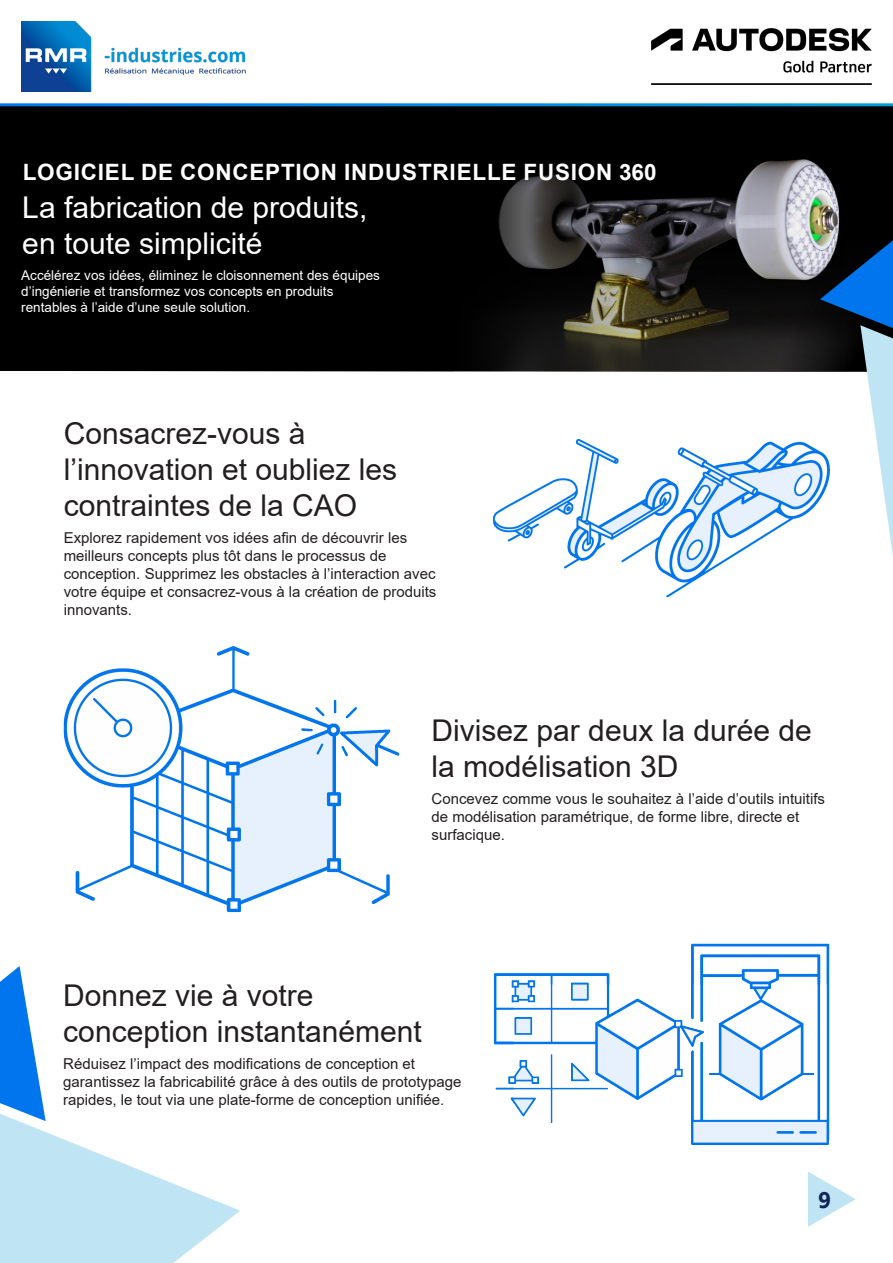
<style>
.page{position:relative;width:893px;height:1263px;background:#fff}
.page>*{position:absolute;margin:0;border:0;box-sizing:border-box;transform-origin:0 0}
.t1{font:30px/36px "Arial";color:#231f20}
.t2{font:30px/36px "Arial";color:#fff}
.t3{font:700 22.5px "Arial";letter-spacing:.035em;color:#fff}
.t4{font:700 22.5px "Ebrima";color:#122558}
.t5{font:15px/18px "Arial";color:#231f20}
.t6{font:13.5px/16.2px "Arial";color:#fff}
</style>
<div class="page">
<img style="left:652px;top:28px;width:220px;height:56px">
<img style="left:21px;top:21px;width:225px;height:70px">
<img style="left:494px;top:944px;width:336px;height:201px">
<img style="left:494px;top:439px;width:326px;height:158px">
<img style="left:64px;top:646px;width:336px;height:266px">
<div style="left:0;top:105px;width:893px;height:266px;background:#000"></div>
<img style="left:64px;top:106px;width:829px;height:265px">
<svg style="left:0;top:966px;width:240px;height:297px"></svg>
<svg style="left:820px;top:240px;width:73px;height:316px"></svg>
<svg style="left:808px;top:1172px;width:48px;height:55px"></svg>
<hr style="left:0;top:103px;width:893px;height:3px;background:#fff">
<p class="t3" style="left:23px;top:156px;width:635px">LOGICIEL DE CONCEPTION INDUSTRIELLE FUSION 360</p>
<p class="t2" style="left:22px;top:189px;width:347px">La fabrication de produits, en toute simplicité</p>
<p class="t6" style="left:21px;top:267px;width:360px">Accélérez vos idées, éliminez le cloisonnement des équipes d’ingénierie et transformez vos concepts en produits rentables à l’aide d’une seule solution.</p>
<p class="t1" style="left:64px;top:415px;width:335px">Consacrez-vous à l’innovation et oubliez les contraintes de la CAO</p>
<p class="t5" style="left:64px;top:528px;width:374px">Explorez rapidement vos idées afin de découvrir les meilleurs concepts plus tôt dans le processus de conception. Supprimez les obstacles à l’interaction avec votre équipe et consacrez-vous à la création de produits innovants.</p>
<p class="t1" style="left:432px;top:712px;width:382px">Divisez par deux la durée de la modélisation 3D</p>
<p class="t5" style="left:432px;top:789px;width:395px">Concevez comme vous le souhaitez à l’aide d’outils intuitifs de modélisation paramétrique, de forme libre, directe et surfacique.</p>
<p class="t1" style="left:63px;top:977px;width:360px">Donnez vie à votre conception instantanément</p>
<p class="t5" style="left:63px;top:1054px;width:400px">Réduisez l’impact des modifications de conception et garantissez la fabricabilité grâce à des outils de prototypage rapides, le tout via une plate-forme de conception unifiée.</p>
<p class="t4" style="left:818px;top:1182px;width:14px">9</p>
</div>
